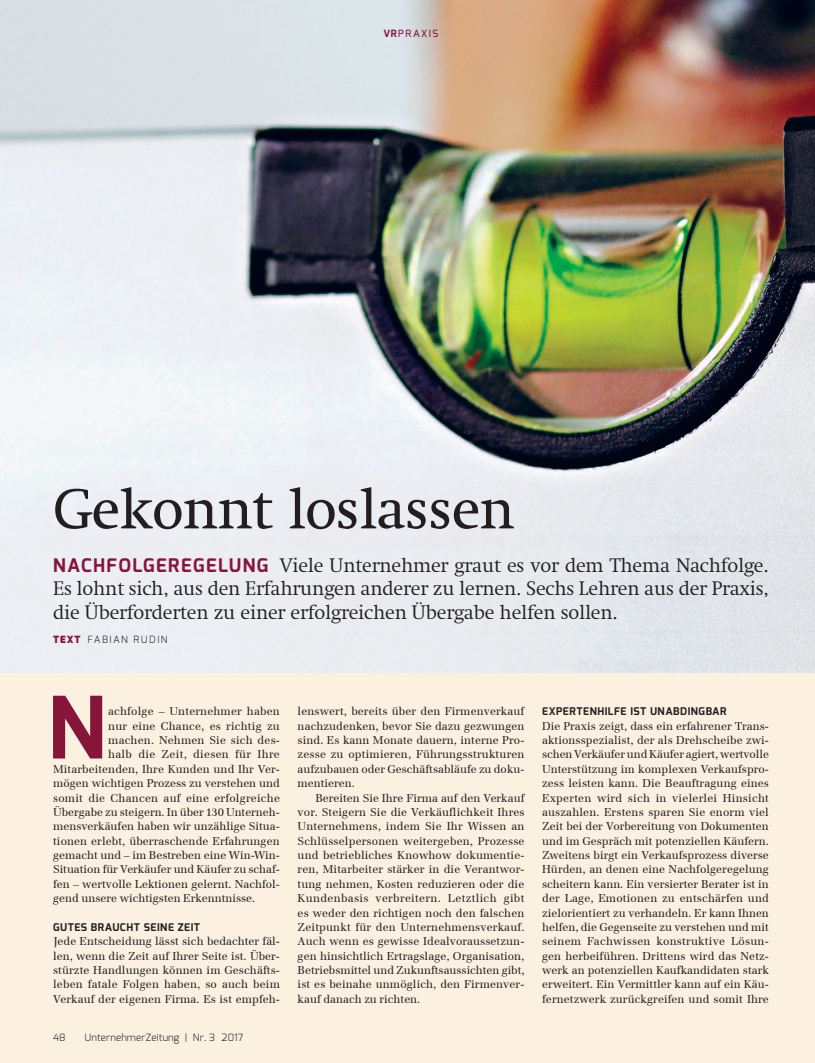
<style>
.page{position:relative;width:815px;height:1063px;background:#fcf0e0}
.page>*{position:absolute;margin:0;border:0;box-sizing:border-box;transform-origin:0 0}
._06_fliesstext_gross{font:700 85.75px "Exo";color:#86153a}
._02_titel_hauptartik{font:57.5px "Swift LT Std";letter-spacing:-.01em;color:#231f20}
._03_lead{font:300 20px/23.8px "Swift LT Std";letter-spacing:-.01em;color:#231f20;text-align:justify}
._06_fliesstext_ohne{font:11.25px/14.4px "Emona";letter-spacing:.005em;color:#231f20;text-align:justify}
._06_fliesstext_mit_e{font:11.25px/14.4px "Emona";letter-spacing:.01em;color:#231f20;text-align:justify}
._06_fliesstext_gross-2{font:11.25px "Emona";color:#231f20}
._06_fliesstext_gross-3{font:11.25px "Emona";letter-spacing:.025em;color:#231f20}
._07_zwischentitel{font:700 10.62px "Exo";letter-spacing:.05em;color:#231f20}
._80_pagina_links{font:300 10px "Exo";letter-spacing:.01em;color:#231f20}
._05_autor{font:300 10px "Exo";letter-spacing:.15em;color:#231f20}
._05_autor-2{font:500 10px "Exo";letter-spacing:.15em;color:#86153a}
.s1{font-weight:700}
.s2{font-family:"Exo";font-weight:700;font-size:18.75px;color:#86153a}
.s3{font-weight:900;color:#86153a}
</style>
<div class="page">
<img style="left:0;top:0;width:815px;height:672px">
<p class="_05_autor-2" style="left:384px;top:27px;width:56px"><span class="s1">VR</span>PRAXIS</p>
<p class="_02_titel_hauptartik" style="left:53px;top:478px;width:463px">Gekonnt loslassen</p>
<p class="_03_lead" style="left:53px;top:553px;width:717px"><span class="s2">NACHFOLGEREGELUNG</span> Viele Unternehmer graut es vor dem Thema Nachfolge.<br>Es lohnt sich, aus den Erfahrungen anderer zu lernen. Sechs Lehren aus der Praxis, die Überforderten zu einer erfolgreichen Übergabe helfen sollen.</p>
<p class="_05_autor" style="left:53px;top:633px;width:116px"><span class="s3">TEXT</span> FABIAN RUDIN</p>
<p class="_06_fliesstext_gross" style="left:48px;top:673px;width:60px">N</p>
<p class="_06_fliesstext_gross-2" style="left:108px;top:705px;width:173px">achfolge – Unternehmer haben</p>
<p class="_06_fliesstext_gross-2" style="left:108px;top:719px;width:173px">nur eine Chance, es richtig zu</p>
<p class="_06_fliesstext_gross-2" style="left:108px;top:733px;width:173px">machen. Nehmen Sie sich des-</p>
<p class="_06_fliesstext_gross-3" style="left:108px;top:748px;width:173px">halb die Zeit, diesen für Ihre</p>
<p class="_06_fliesstext_gross-2" style="left:53px;top:762px;width:228px">Mitarbeitenden, Ihre Kunden und Ihr Ver-</p>
<p class="_06_fliesstext_gross-2" style="left:53px;top:777px;width:228px">mögen wichtigen Prozess zu verstehen und</p>
<p class="_06_fliesstext_gross-2" style="left:53px;top:791px;width:228px">somit die Chancen auf eine erfolgreiche</p>
<p class="_06_fliesstext_gross-2" style="left:53px;top:805px;width:228px">Übergabe zu steigern. In über 130 Unterneh-</p>
<p class="_06_fliesstext_gross-2" style="left:53px;top:820px;width:228px">mensverkäufen haben wir unzählige Situa-</p>
<p class="_06_fliesstext_gross-2" style="left:53px;top:834px;width:228px">tionen erlebt, überraschende Erfahrungen</p>
<p class="_06_fliesstext_gross-2" style="left:53px;top:848px;width:228px">gemacht und – im Bestreben eine Win-Win-</p>
<p class="_06_fliesstext_gross-2" style="left:53px;top:863px;width:228px">Situation für Verkäufer und Käufer zu schaf-</p>
<p class="_06_fliesstext_gross-2" style="left:53px;top:877px;width:228px">fen – wertvolle Lektionen gelernt. Nachfol-</p>
<p class="_06_fliesstext_gross-2" style="left:53px;top:892px;width:204px">gend unsere wichtigsten Erkenntnisse.</p>
<p class="_07_zwischentitel" style="left:53px;top:920px;width:149px">GUTES BRAUCHT SEINE ZEIT</p>
<p class="_06_fliesstext_ohne" style="left:53px;top:934px;width:228px">Jede Entscheidung lässt sich bedachter fäl&shy;len, wenn die Zeit auf Ihrer Seite ist. Über&shy;stürzte Handlungen können im Geschäfts&shy;leben fatale Folgen haben, so auch beim Verkauf der eigenen Firma. Es ist empfeh-</p>
<p class="_80_pagina_links" style="left:53px;top:1031px;width:14px">48</p>
<p class="_80_pagina_links" style="left:85px;top:1031px;width:160px">UnternehmerZeitung | Nr. 3 2017</p>
<p class="_06_fliesstext_ohne" style="left:298px;top:704px;width:228px">lenswert, bereits über den Firmenverkauf nachzudenken, bevor Sie dazu gezwungen sind. Es kann Monate dauern, interne Pro&shy;zesse zu optimieren, Führungsstrukturen aufzubauen oder Geschäftsabläufe zu doku&shy;mentieren.</p>
<p class="_06_fliesstext_mit_e" style="left:298px;top:790px;width:228px;text-indent:18px">Bereiten Sie Ihre Firma auf den Verkauf vor. Steigern Sie die Verkäuflichkeit Ihres Unternehmens, indem Sie Ihr Wissen an Schlüsselpersonen weitergeben, Prozesse und betriebliches Knowhow dokumentie&shy;ren, Mitarbeiter stärker in die Verantwor&shy;tung nehmen, Kosten reduzieren oder die Kundenbasis verbreitern. Letztlich gibt es weder den richtigen noch den falschen Zeitpunkt für den Unternehmensverkauf.<br>Auch wenn es gewisse Idealvoraussetzun&shy;gen hinsichtlich Ertragslage, Organisation, Betriebsmittel und Zukunftsaussichten gibt, ist es beinahe unmöglich, den Firmenver&shy;kauf danach zu richten.</p>
<p class="_07_zwischentitel" style="left:542px;top:705px;width:186px">EXPERTENHILFE IST UNABDINGBAR</p>
<p class="_06_fliesstext_ohne" style="left:542px;top:719px;width:228px">Die Praxis zeigt, dass ein erfahrener Trans&shy;aktionsspezialist, der als Drehscheibe zwi&shy;schen Verkäufer und Käufer agiert, wertvolle Unterstützung im komplexen Verkaufspro&shy;zess leisten kann. Die Beauftragung eines Experten wird sich in vielerlei Hinsicht auszahlen. Erstens sparen Sie enorm viel Zeit bei der Vorbereitung von Dokumenten und im Gespräch mit potenziellen Käufern.<br>Zweitens birgt ein Verkaufsprozess diverse Hürden, an denen eine Nachfolgeregelung scheitern kann. Ein versierter Berater ist in der Lage, Emotionen zu entschärfen und zielorientiert zu verhandeln. Er kann Ihnen helfen, die Gegenseite zu verstehen und mit seinem Fachwissen konstruktive Lösun&shy;gen herbeiführen. Drittens wird das Netz&shy;werk an potenziellen Kaufkandidaten stark erweitert. Ein Vermittler kann auf ein Käu&shy;fernetzwerk zurückgreifen und somit Ihre</p>
</div>
